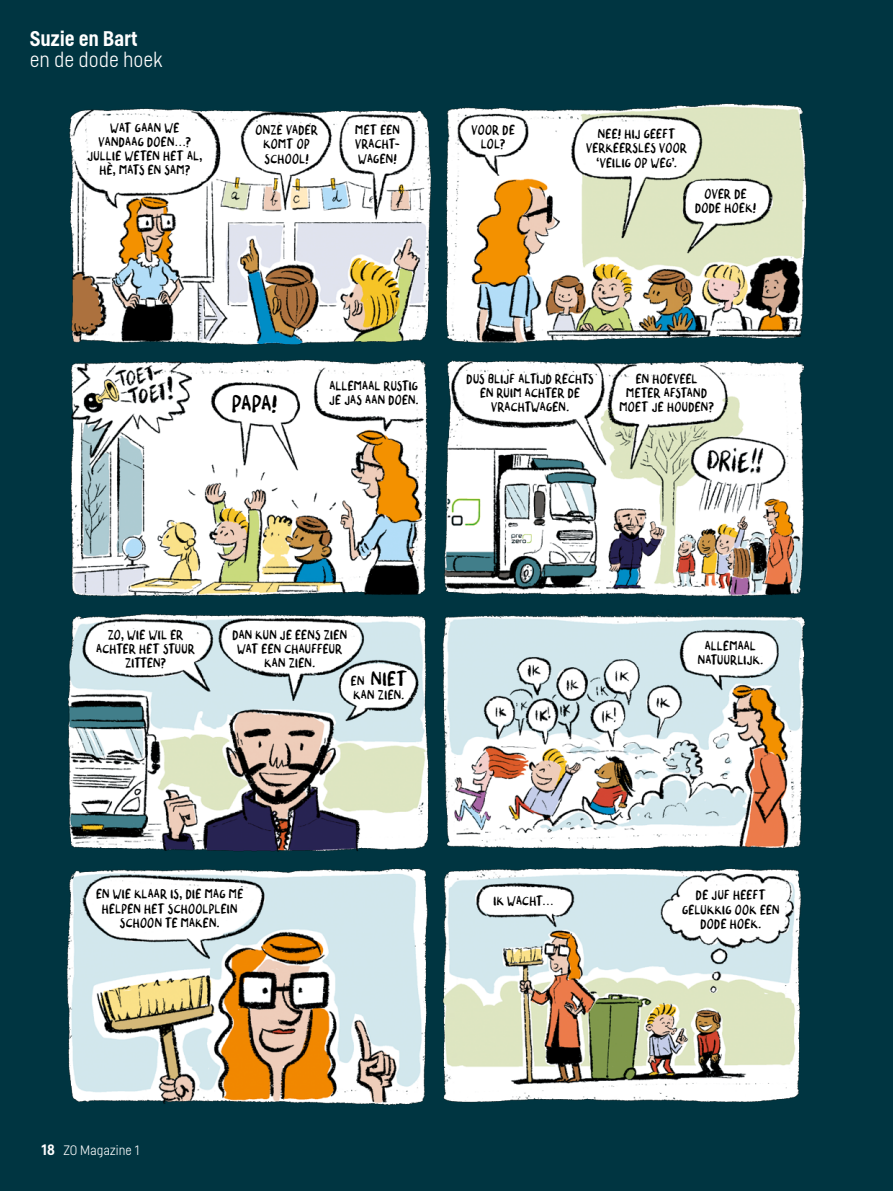
<style>
.page{position:relative;width:893px;height:1191px;background:#003541}
.page>*{position:absolute;margin:0;border:0;box-sizing:border-box;transform-origin:0 0}
.t1{font:100 21px "Helsinki";color:#fff}
.t2{font:500 21px "Helsinki";color:#fff}
.t3{font:20.55px "Roel Penen Inkt";color:#000}
.t4{font:17.7px "Roel Penen Inkt";color:#000}
.t5{font:100 13.5px "Helsinki";letter-spacing:.01em;color:#fff}
.t6{font:11.7px/14.1px "Roel Penen Inkt";letter-spacing:.015em;color:#000;text-align:center}
.s1{font-family:"Myriad Pro"}
.s2{font-size:11.7px}
.s3{font-weight:500;font-size:15px}
</style>
<div class="page">
<img style="left:66px;top:103px;width:741px;height:1002px">
<h1 class="t2" style="left:30px;top:26px;width:109px">Suzie en Bart</h1>
<h1 class="t1" style="left:30px;top:47px;width:134px">en de dode hoek</h1>
<p class="t6" style="left:88px;top:121px;width:116px">WAT GAAN WE<br>VANDAAG DOEN<span class="s1">…</span>?<br>JULLIE WETEN HET AL,<br>HÈ, MATS EN SAM?</p>
<p class="t6" style="left:255px;top:124px;width:64px">ONZE VADER<br>KOMT OP<br>SCHOOL!</p>
<p class="t6" style="left:355px;top:124px;width:46px;text-align:justify">MET EEN VRACHT-WAGEN!</p>
<p class="t6" style="left:472px;top:124px;width:45px">VOOR DE<br>LOL?</p>
<p class="t6" style="left:586px;top:128px;width:102px">NEE! HIJ GEEFT<br>VERKEERSLES VOOR ‘VEILIG OP WEG’.</p>
<p class="t6" style="left:695px;top:187px;width:63px">OVER DE<br>DODE HOEK!</p>
<h2 class="t3" style="left:232px;top:390px;width:47px">PAPA!</h2>
<p class="t6" style="left:329px;top:379px;width:91px;text-align:left">ALLEMAAL RUSTIG<br>JE JAS AAN DOEN.</p>
<p class="t6" style="left:466px;top:372px;width:129px">DUS BLIJF ALTIJD RECHTS<br>EN RUIM ACHTER DE<br>VRACHTWAGEN.</p>
<p class="t6" style="left:619px;top:372px;width:96px">EN HOEVEEL<br>METER AFSTAND<br>MOET JE HOUDEN?</p>
<p class="t6" style="left:96px;top:628px;width:100px">ZO, WIE WIL ER<br>ACHTER HET STUUR<br>ZITTEN?</p>
<p class="t6" style="left:232px;top:628px;width:116px">DAN KUN JE EENS ZIEN<br>WAT EEN CHAUFFEUR<br>KAN ZIEN.</p>
<p class="t6" style="left:698px;top:639px;width:67px">ALLEMAAL<br>NATUURLIJK.</p>
<h3 class="t4" style="left:351px;top:667px;width:58px"><span class="s2">EN</span> NIET</h3>
<p class="t6" style="left:354px;top:688px;width:52px">KAN ZIEN.</p>
<p class="t6" style="left:96px;top:887px;width:149px">EN WIE KLAAR IS, DIE MAG ME<br>HELPEN HET SCHOOLPLEIN<br>SCHOON TE MAKEN.</p>
<p class="t6" style="left:682px;top:888px;width:99px">DE JUF HEEFT<br>GELUKKIG OOK EEN<br>DODE HOEK.</p>
<p class="t6" style="left:493px;top:894px;width:62px">IK WACHT<span class="s1">…</span></p>
<p class="t5" style="left:41px;top:1142px;width:100px"><span class="s3">18</span> ZO Magazine 1</p>
</div>
